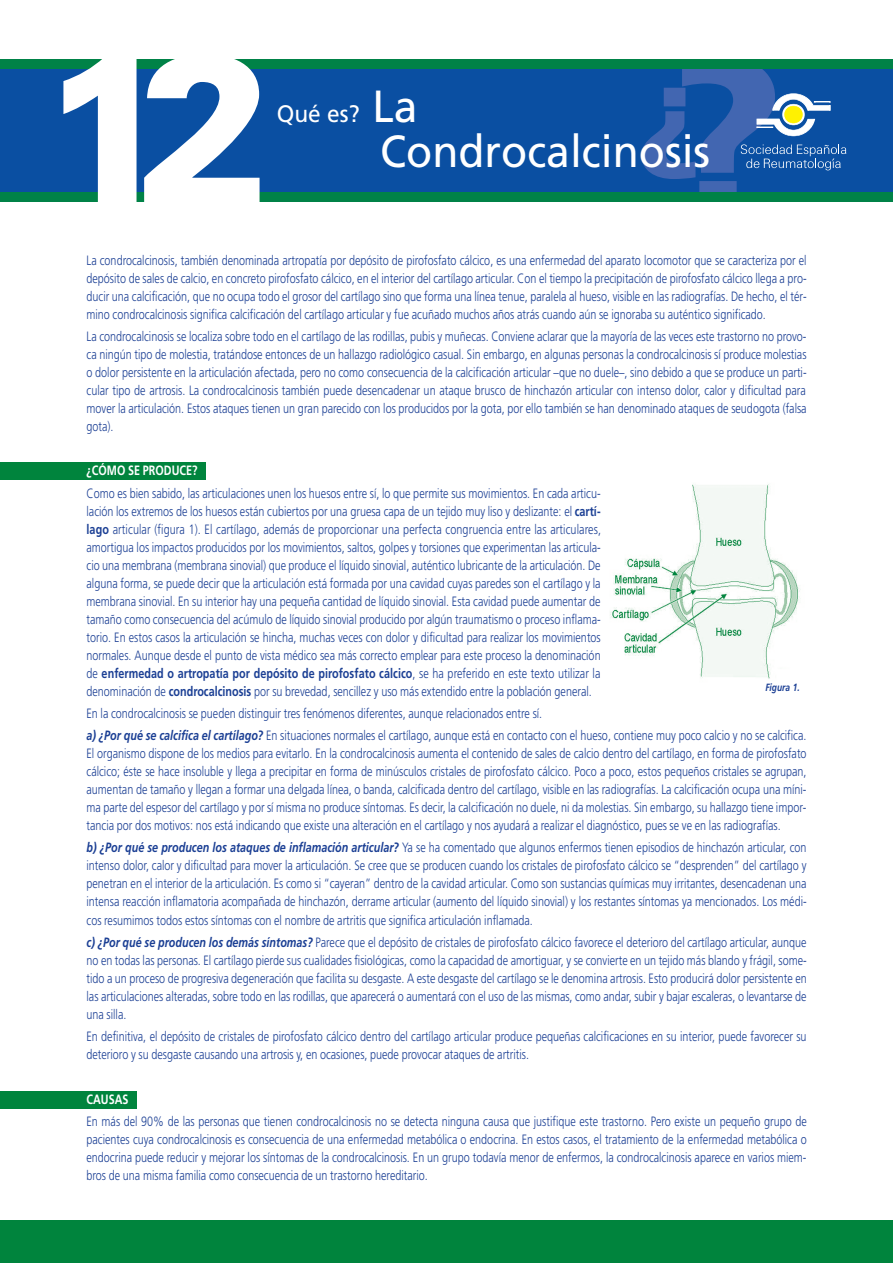
<style>
.page{position:relative;width:893px;height:1263px;background:#fff}
.page>*{position:absolute;margin:0;border:0;box-sizing:border-box;transform-origin:0 0}
.t1{font:900 214.2px "Univers";color:#fff;scale:.95 1}
.t2{font:45px "Frutiger";color:#fff;scale:.95 1}
.t3{font:23.85px "Frutiger";color:#fff;scale:.95 1}
.t4{font:300 13.5px/18px "Frutiger";color:#1b3f94;text-align:justify;scale:.8 1}
.t5{font:700 13.5px "Frutiger";color:#fff;scale:.8 1}
.t6{font:italic 700 10.5px "Frutiger";color:#1b3f94;scale:.8 1}
.s1{font-size:45px}
.s2{font-weight:700}
.s3{font-weight:700;font-style:italic}
</style>
<div class="page">
<div style="left:0;top:462px;width:206px;height:17px;background:#00843d"></div>
<div style="left:0;top:1091px;width:137px;height:17px;background:#00843d"></div>
<div style="left:0;top:1220px;width:893px;height:43px;background:#00843d"></div>
<img style="left:610px;top:484px;width:190px;height:195px">
<div style="left:0;top:62px;width:893px;height:140px;background:#0a4fa2"></div>
<div style="left:0;top:60px;width:893px;height:9px;background:#008247"></div>
<div style="left:0;top:193px;width:893px;height:9px;background:#008247"></div>
<svg style="left:641px;top:69px;width:205px;height:124px"></svg>
<h1 class="t1" style="left:37px;top:51px;width:249px">12</h1>
<h3 class="t3" style="left:277px;top:104px;width:150px">Qué es? <span class="s1">La</span></h3>
<h2 class="t2" style="left:380px;top:133px;width:349px">Condrocalcinosis</h2>
<p class="t4" style="left:87px;top:252px;width:902px">La condrocalcinosis, también denominada artropatía por depósito de pirofosfato cálcico, es una enfermedad del aparato locomotor que se caracteriza por el depósito de sales de calcio, en concreto pirofosfato cálcico, en el interior del cartílago articular. Con el tiempo la precipitación de pirofosfato cálcico llega a pro&shy;ducir una calcificación, que no ocupa todo el grosor del cartílago sino que forma una línea tenue, paralela al hueso, visible en las radiografías. De hecho, el tér&shy;mino condrocalcinosis significa calcificación del cartílago articular y fue acuñado muchos años atrás cuando aún se ignoraba su auténtico significado.</p>
<p class="t4" style="left:87px;top:328px;width:902px">La condrocalcinosis se localiza sobre todo en el cartílago de las rodillas, pubis y muñecas. Conviene aclarar que la mayoría de las veces este trastorno no provo&shy;ca ningún tipo de molestia, tratándose entonces de un hallazgo radiológico casual. Sin embargo, en algunas personas la condrocalcinosis sí produce molestias o dolor persistente en la articulación afectada, pero no como consecuencia de la calcificación articular –que no duele–, sino debido a que se produce un parti&shy;cular tipo de artrosis. La condrocalcinosis también puede desencadenar un ataque brusco de hinchazón articular con intenso dolor, calor y dificultad para mover la articulación. Estos ataques tienen un gran parecido con los producidos por la gota, por ello también se han denominado ataques de seudogota (falsa gota).</p>
<p class="t5" style="left:87px;top:465px;width:140px">¿CÓMO SE PRODUCE?</p>
<p class="t4" style="left:87px;top:485px;width:645px">Como es bien sabido, las articulaciones unen los huesos entre sí, lo que permite sus movimientos. En cada articu&shy;lación los extremos de los huesos están cubiertos por una gruesa capa de un tejido muy liso y deslizante: el <span class="s2">cartí&shy;lago</span> articular (figura 1). El cartílago, además de proporcionar una perfecta congruencia entre las articulares, amortigua los impactos producidos por los movimientos, saltos, golpes y torsiones que experimentan las articula&shy;cio una membrana (membrana sinovial) que produce el líquido sinovial, auténtico lubricante de la articulación. De alguna forma, se puede decir que la articulación está formada por una cavidad cuyas paredes son el cartílago y la membrana sinovial. En su interior hay una pequeña cantidad de líquido sinovial. Esta cavidad puede aumentar de tamaño como consecuencia del acúmulo de líquido sinovial producido por algún traumatismo o proceso inflama&shy;torio. En estos casos la articulación se hincha, muchas veces con dolor y dificultad para realizar los movimientos normales. Aunque desde el punto de vista médico sea más correcto emplear para este proceso la denominación de <span class="s2">enfermedad o artropatía por depósito de pirofosfato cálcico</span>, se ha preferido en este texto utilizar la denominación de <span class="s2">condrocalcinosis</span> por su brevedad, sencillez y uso más extendido entre la población general.</p>
<p class="t4" style="left:87px;top:703px;width:901px;line-height:22.2px">En la condrocalcinosis se pueden distinguir tres fenómenos diferentes, aunque relacionados entre sí.<br><span class="s3">a) ¿Por qué se calcifica el cartílago?</span> En situaciones normales el cartílago, aunque está en contacto con el hueso, contiene muy poco calcio y no se calcifica.</p>
<p class="t4" style="left:87px;top:745px;width:902px">El organismo dispone de los medios para evitarlo. En la condrocalcinosis aumenta el contenido de sales de calcio dentro del cartílago, en forma de pirofosfato cálcico; éste se hace insoluble y llega a precipitar en forma de minúsculos cristales de pirofosfato cálcico. Poco a poco, estos pequeños cristales se agrupan, aumentan de tamaño y llegan a formar una delgada línea, o banda, calcificada dentro del cartílago, visible en las radiografías. La calcificación ocupa una míni&shy;ma parte del espesor del cartílago y por sí misma no produce síntomas. Es decir, la calcificación no duele, ni da molestias. Sin embargo, su hallazgo tiene impor&shy;tancia por dos motivos: nos está indicando que existe una alteración en el cartílago y nos ayudará a realizar el diagnóstico, pues se ve en las radiografías.</p>
<p class="t4" style="left:87px;top:840px;width:902px"><span class="s3">b) ¿Por qué se producen los ataques de inflamación articular?</span> Ya se ha comentado que algunos enfermos tienen episodios de hinchazón articular, con intenso dolor, calor y dificultad para mover la articulación. Se cree que se producen cuando los cristales de pirofosfato cálcico se “desprenden” del cartílago y penetran en el interior de la articulación. Es como si “cayeran” dentro de la cavidad articular. Como son sustancias químicas muy irritantes, desencadenan una intensa reacción inflamatoria acompañada de hinchazón, derrame articular (aumento del líquido sinovial) y los restantes síntomas ya mencionados. Los médi&shy;cos resumimos todos estos síntomas con el nombre de artritis que significa articulación inflamada.</p>
<p class="t4" style="left:87px;top:934px;width:902px"><span class="s3">c) ¿Por qué se producen los demás síntomas?</span> Parece que el depósito de cristales de pirofosfato cálcico favorece el deterioro del cartílago articular, aunque no en todas las personas. El cartílago pierde sus cualidades fisiológicas, como la capacidad de amortiguar, y se convierte en un tejido más blando y frágil, some&shy;tido a un proceso de progresiva degeneración que facilita su desgaste. A este desgaste del cartílago se le denomina artrosis. Esto producirá dolor persistente en las articulaciones alteradas, sobre todo en las rodillas, que aparecerá o aumentará con el uso de las mismas, como andar, subir y bajar escaleras, o levantarse de una silla.</p>
<p class="t4" style="left:87px;top:1028px;width:902px">En definitiva, el depósito de cristales de pirofosfato cálcico dentro del cartílago articular produce pequeñas calcificaciones en su interior, puede favorecer su deterioro y su desgaste causando una artrosis y, en ocasiones, puede provocar ataques de artritis.</p>
<p class="t5" style="left:87px;top:1093px;width:54px">CAUSAS</p>
<p class="t4" style="left:87px;top:1113px;width:902px">En más del 90% de las personas que tienen condrocalcinosis no se detecta ninguna causa que justifique este trastorno. Pero existe un pequeño grupo de pacientes cuya condrocalcinosis es consecuencia de una enfermedad metabólica o endocrina. En estos casos, el tratamiento de la enfermedad metabólica o endocrina puede reducir y mejorar los síntomas de la condrocalcinosis. En un grupo todavía menor de enfermos, la condrocalcinosis aparece en varios miem&shy;bros de una misma familia como consecuencia de un trastorno hereditario.</p>
<p class="t6" style="left:765px;top:683px;width:44px">Figura 1.</p>
</div>
